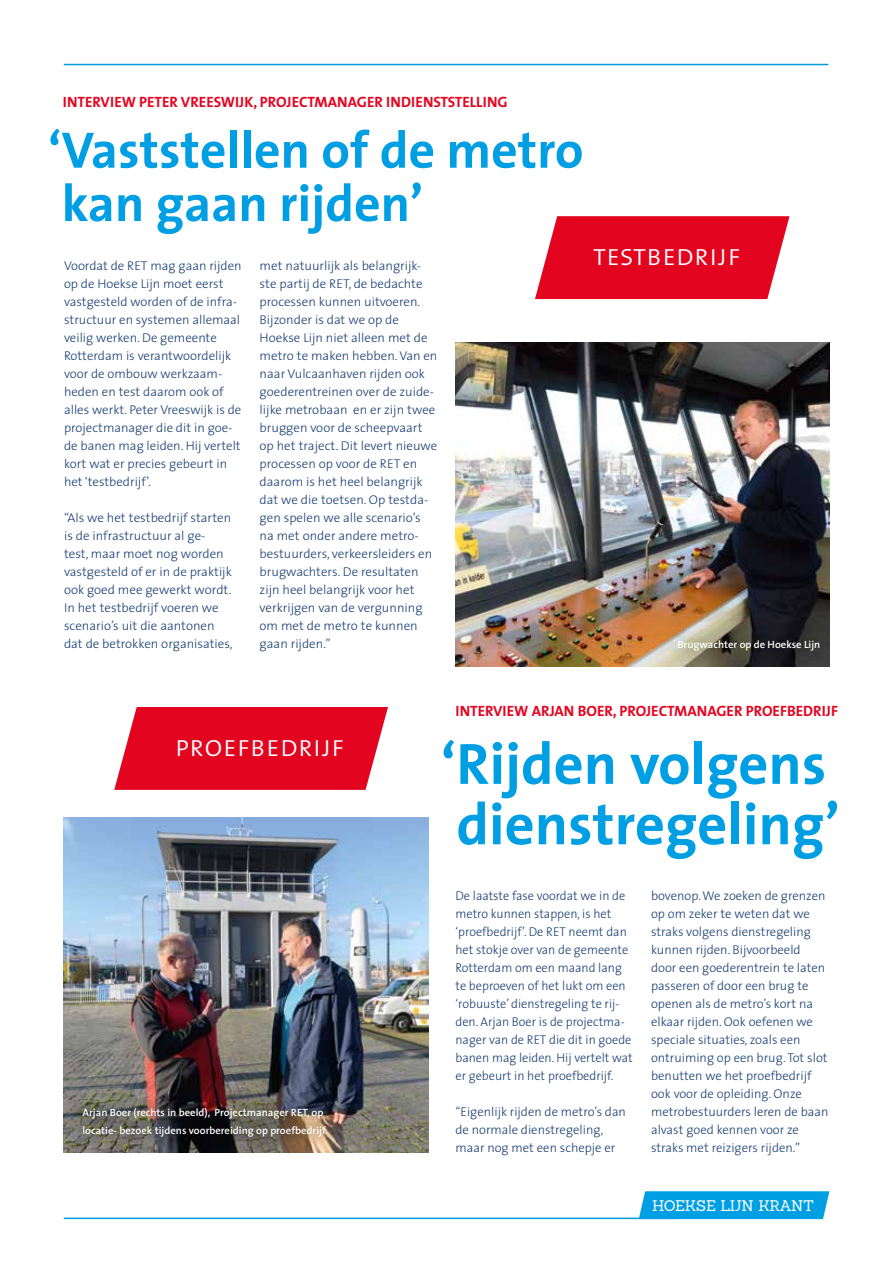
<style>
.page{position:relative;width:893px;height:1263px;background:#fff}
.page>*{position:absolute;margin:0;border:0;box-sizing:border-box;transform-origin:0 0}
.t1{font:700 58.5px/60.4px "The Sans";color:#009fe3}
.t2{font:700 51.75px/53.2px "The Sans";color:#009fe3}
.t3{font:30.45px "The Sans Light Caps";color:#fff}
.t4{font:15px "The Sans Bold Caps";color:#e40521}
.t5{font:15px "Sanchez";letter-spacing:-.035em;color:#fff}
.t6{font:300 12.75px/18px "The Sans";color:#193e72}
.t7{font:600 10.5px/18px "The Sans";color:#fff}
</style>
<div class="page">
<hr style="left:64px;top:1217px;width:612px;height:2px;background:#009ddb">
<hr style="left:64px;top:64px;width:764px;height:1px;background:#009ddb">
<div style="left:639px;top:1191px;width:190px;height:28px;background:#009fe3"></div>
<img style="left:64px;top:817px;width:364px;height:335px">
<img style="left:455px;top:342px;width:374px;height:324px">
<svg style="left:535px;top:216px;width:254px;height:83px;background:#e51a33"></svg>
<svg style="left:114px;top:707px;width:274px;height:83px;background:#e51a32"></svg>
<div style="left:660px;top:624px;width:176px;height:44px;background:#000;opacity:.75"></div>
<img style="left:70px;top:1095px;width:269px;height:55px">
<p class="t4" style="left:63px;top:89px;width:446px">INTERVIEW PETER VREESWIJK, PROJECTMANAGER INDIENSTSTELLING</p>
<h2 class="t2" style="left:48px;top:122px;width:537px">‘Vaststellen of de metro kan gaan rijden’</h2>
<p class="t6" style="left:64px;top:256px;width:179px">Voordat de RET mag gaan rijden op de Hoekse Lijn moet eerst vastgesteld worden of de infra&shy;structuur en systemen allemaal veilig werken. De gemeente<br>Rotterdam is verantwoordelijk voor de ombouw werkzaam&shy;heden en test daarom ook of alles werkt. Peter Vreeswijk is de projectmanager die dit in goe&shy;de banen mag leiden. Hij vertelt kort wat er precies gebeurt in het ‘testbedrijf’.</p>
<p class="t6" style="left:64px;top:508px;width:170px">“Als we het testbedrijf starten is de infrastructuur al ge&shy;test, maar moet nog worden vastgesteld of er in de praktijk ook goed mee gewerkt wordt.<br>In het testbedrijf voeren we scenario’s uit die aantonen dat de betrokken organisaties,</p>
<p class="t6" style="left:260px;top:256px;width:179px">met natuurlijk als belangrijk&shy;ste partij de RET, de bedachte processen kunnen uitvoeren.<br>Bijzonder is dat we op de<br>Hoekse Lijn niet alleen met de metro te maken hebben. Van en naar Vulcaanhaven rijden ook goederentreinen over de zuide&shy;lijke metrobaan en er zijn twee bruggen voor de scheepvaart op het traject. Dit levert nieuwe processen op voor de RET en daarom is het heel belangrijk dat we die toetsen. Op testda&shy;gen spelen we alle scenario’s na met onder andere metro&shy;bestuurders, verkeersleiders en brugwachters. De resultaten zijn heel belangrijk voor het verkrijgen van de vergunning om met de metro te kunnen gaan rijden.”</p>
<h3 class="t3" style="left:593px;top:229px;width:149px">testbedrijf</h3>
<p class="t7" style="left:677px;top:635px;width:144px">Brugwachter op de Hoekse Lijn</p>
<h3 class="t3" style="left:175px;top:721px;width:171px">proefbedrijf</h3>
<p class="t7" style="left:82px;top:1103px;width:247px">Arjan Boer (rechts in beeld), Projectmanager RET, op locatie- bezoek tijdens voorbereiding op proefbedrijf.</p>
<p class="t4" style="left:455px;top:698px;width:384px">INTERVIEW ARJAN BOER, PROJECTMANAGER PROEFBEDRIJF</p>
<h1 class="t1" style="left:441px;top:732px;width:401px">‘Rijden volgens dienstregeling’</h1>
<p class="t6" style="left:455px;top:886px;width:179px">De laatste fase voordat we in de metro kunnen stappen, is het ‘proefbedrijf’. De RET neemt dan het stokje over van de gemeente<br>Rotterdam om een maand lang te beproeven of het lukt om een ‘robuuste’ dienstregeling te rij&shy;den. Arjan Boer is de projectma&shy;nager van de RET die dit in goede banen mag leiden. Hij vertelt wat er gebeurt in het proefbedrijf.</p>
<p class="t6" style="left:455px;top:1102px;width:172px">“Eigenlijk rijden de metro’s dan de normale dienstregeling, maar nog met een schepje er</p>
<p class="t6" style="left:651px;top:886px;width:179px">bovenop. We zoeken de grenzen op om zeker te weten dat we straks volgens dienstregeling kunnen rijden. Bijvoorbeeld door een goederentrein te laten passeren of door een brug te openen als de metro’s kort na elkaar rijden. Ook oefenen we speciale situaties, zoals een ontruiming op een brug. Tot slot benutten we het proefbedrijf ook voor de opleiding. Onze metrobestuurders leren de baan alvast goed kennen voor ze straks met reizigers rijden.”</p>
<p class="t5" style="left:652px;top:1196px;width:163px">HOEKSE LIJN KRANT</p>
</div>
